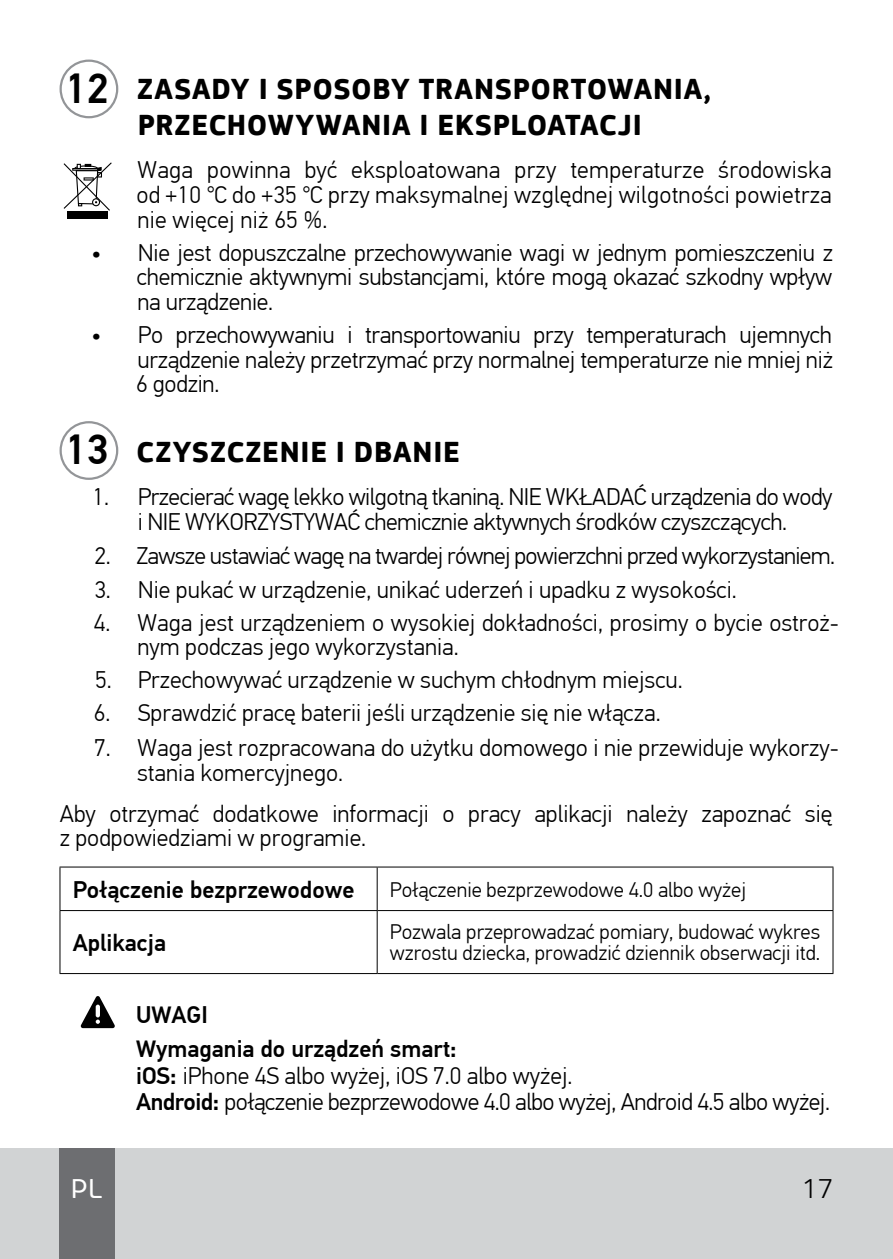
<style>
.page{position:relative;width:893px;height:1259px;background:#fff}
.page>*{position:absolute;margin:0;border:0;box-sizing:border-box;transform-origin:0 0}
.t1{font:500 42px "PF Din Text Pro";color:#000}
.t2{font:700 30px/36px "PF Square Sans Pro";letter-spacing:.02em;color:#000}
.t3{font:27px "Core Rhino";color:#fff}
.t4{font:300 27px "Core Sans A35";color:#000}
.t5{font:300 24px/24.6px "PF Din Text Pro";color:#000;text-align:justify}
.t6{font:300 24px/25.5px "PF Din Text Pro";letter-spacing:-.02em;color:#000;text-align:center}
.t7{font:300 24px "PF Din Text Pro";letter-spacing:-.03em;color:#000}
.t8{font:500 24px/33.9px "PF Din Text Pro";color:#000}
.t9{font:300 21px/21px "PF Din Text Pro";color:#000}
.s1{font-weight:400}
.s2{font-weight:500}
</style>
<div class="page">
<div style="left:0;top:1148px;width:893px;height:111px;background:#d1d3d4"></div>
<div style="left:60px;top:1148px;width:55px;height:111px;background:#6d6e71"></div>
<hr style="left:60px;top:866px;width:317px;height:1px;background:#000">
<hr style="left:59px;top:867px;width:1px;height:43px;background:#000">
<hr style="left:377px;top:866px;width:456px;height:1px;background:#000">
<hr style="left:377px;top:867px;width:1px;height:43px;background:#000">
<hr style="left:832px;top:867px;width:1px;height:43px;background:#000">
<hr style="left:60px;top:910px;width:317px;height:1px;background:#000">
<hr style="left:59px;top:911px;width:1px;height:62px;background:#000">
<hr style="left:377px;top:910px;width:456px;height:1px;background:#000">
<hr style="left:377px;top:911px;width:1px;height:62px;background:#000">
<hr style="left:832px;top:911px;width:1px;height:62px;background:#000">
<hr style="left:60px;top:973px;width:317px;height:1px;background:#000">
<hr style="left:377px;top:973px;width:456px;height:1px;background:#000">
<div style="left:60px;top:60px;width:58px;height:58px;border:2px solid #939598;border-radius:50%"></div>
<div style="left:60px;top:421px;width:58px;height:59px;border:2px solid #939598;border-radius:50%"></div>
<svg style="left:81px;top:996px;width:34px;height:32px"></svg>
<div style="left:67px;top:211px;width:40px;height:7px;background:#000"></div>
<svg style="left:64px;top:162px;width:48px;height:49px"></svg>
<h1 class="t1" style="left:65px;top:63px;width:46px">12</h1>
<p class="t2" style="left:137px;top:72px;width:576px">ZASADY I SPOSOBY TRANSPORTOWANIA,<br>PRZECHOWYWANIA I EKSPLOATACJI</p>
<p class="t5" style="left:136px;top:157px;width:697px">Waga powinna być eksploatowana przy temperaturze środowiska od +10 ℃ do +35 ℃ przy maksymalnej względnej wilgotności powietrza nie więcej niż 65 %.</p>
<p class="t5" style="left:137px;top:241px;width:698px;text-indent:-45px"><span class="s1">•</span> Nie jest dopuszczalne przechowywanie wagi w jednym pomieszczeniu z chemicznie aktywnymi substancjami, które mogą okazać szkodny wpływ na urządzenie.</p>
<p class="t5" style="left:136px;top:323px;width:698px;text-indent:-45px"><span class="s1">•</span> Po przechowywaniu i transportowaniu przy temperaturach ujemnych urządzenie należy przetrzymać przy normalnej temperaturze nie mniej niż 6 godzin.</p>
<h1 class="t1" style="left:64px;top:424px;width:46px">13</h1>
<p class="t2" style="left:136px;top:435px;width:325px">CZYSZCZENIE I DBANIE</p>
<p class="t6" style="left:92px;top:484px;width:741px">1. Przecierać wagę lekko wilgotną tkaniną. NIE WKŁADAĆ urządzenia do wody i NIE WYKORZYSTYWAĆ chemicznie aktywnych środków czyszczących.</p>
<p class="t7" style="left:94px;top:542px;width:742px">2. Zawsze ustawiać wagę na twardej równej powierzchni przed wykorzystaniem.</p>
<p class="t5" style="left:94px;top:577px;width:644px">3. Nie pukać w urządzenie, unikać uderzeń i upadku z wysokości.</p>
<p class="t5" style="left:137px;top:610px;width:703px;text-indent:-44px">4. Waga jest urządzeniem o wysokiej dokładności, prosimy o bycie ostroż&shy;nym podczas jego wykorzystania.</p>
<p class="t5" style="left:95px;top:668px;width:589px">5. Przechowywać urządzenie w suchym chłodnym miejscu.</p>
<p class="t5" style="left:94px;top:701px;width:568px">6. Sprawdzić pracę baterii jeśli urządzenie się nie włącza.</p>
<p class="t5" style="left:137px;top:735px;width:703px;line-height:25.5px;text-indent:-43px">7. Waga jest rozpracowana do użytku domowego i nie przewiduje wykorzy&shy;stania komercyjnego.</p>
<p class="t5" style="left:60px;top:802px;width:774px">Aby otrzymać dodatkowe informacji o pracy aplikacji należy zapoznać się z podpowiedziami w programie.</p>
<p class="t8" style="left:73px;top:873px;width:283px">Połączenie bezprzewodowe</p>
<p class="t9" style="left:390px;top:879px;width:358px">Połączenie bezprzewodowe 4.0 albo wyżej</p>
<p class="t8" style="left:73px;top:926px;width:95px">Aplikacja</p>
<p class="t9" style="left:390px;top:922px;width:432px">Pozwala przeprowadzać pomiary, budować wykres wzrostu dziecka, prowadzić dziennik obserwacji itd.</p>
<p class="t8" style="left:136px;top:998px;width:322px">UWAGI<br>Wymagania do urządzeń smart:</p>
<p class="t6" style="left:136px;top:1063px;width:695px;text-align:left"><span class="s2">iOS:</span> iPhone 4S albo wyżej, iOS 7.0 albo wyżej.<br><span class="s2">Android:</span> połączenie bezprzewodowe 4.0 albo wyżej, Android 4.5 albo wyżej.</p>
<p class="t3" style="left:71px;top:1171px;width:33px">PL</p>
<p class="t4" style="left:802px;top:1171px;width:33px">17</p>
</div>
